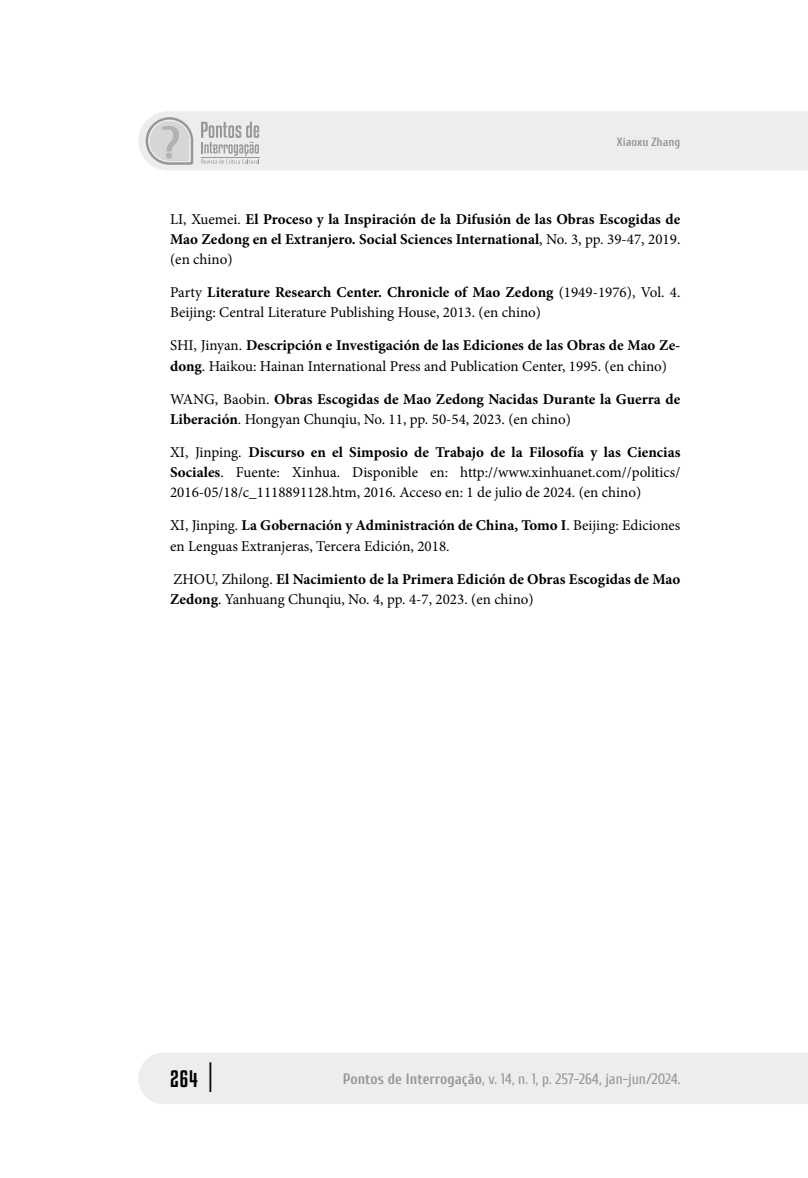
<style>
.page{position:relative;width:808px;height:1178px;background:#fff}
.page>*{position:absolute;margin:0;border:0;box-sizing:border-box;transform-origin:0 0}
.t1{font:21px "Kenyan Coffee Rg";color:#000}
.t2{font:15px/20.2px "Minion Pro";color:#000}
.t3{font:700 15px/20.2px "Minion Pro";color:#000}
.t4{font:15px "Cuprum";color:#969999}
.t5{font:700 12px "Cuprum";color:#969999}
.s1{font-weight:400}
.s2{font-weight:700}
.s3{font-size:26.85px}
</style>
<div class="page">
<div style="left:138px;top:1053px;width:670px;height:51px;background:#ededed"></div>
<div style="left:138px;top:111px;width:670px;height:59px;background:#ededed"></div>
<svg style="left:201px;top:122px;width:59px;height:42px;background:#ced0d0"></svg>
<hr style="left:201px;top:157px;width:58px;height:1px;background:#969999">
<svg style="left:146px;top:117px;width:47px;height:48px;background:#cecece"></svg>
<p class="t5" style="left:617px;top:133px;width:65px">Xiaoxu Zhang</p>
<p class="t3" style="left:170px;top:208px;width:512px;text-align:justify"><span class="s1">LI, Xuemei.</span> El Proceso y la Inspiración de la Difusión de las Obras Escogidas de Mao Zedong en el Extranjero. Social Sciences International<span class="s1">, No. 3, pp. 39-47, 2019. (en chino)</span></p>
<p class="t2" style="left:170px;top:282px;width:512px">Party <span class="s2">Literature Research Center. Chronicle of Mao Zedong</span> (1949-1976), Vol. 4.<br>Beijing: Central Literature Publishing House, 2013. (en chino)</p>
<p class="t2" style="left:170px;top:335px;width:512px">SHI, Jinyan. <span class="s2">Descripción e Investigación de las Ediciones de las Obras de Mao Ze&shy;dong</span>. Haikou: Hainan International Press and Publication Center, 1995. (en chino)</p>
<p class="t3" style="left:170px;top:388px;width:512px"><span class="s1">WANG, Baobin.</span> Obras Escogidas de Mao Zedong Nacidas Durante la Guerra de<br>Liberación<span class="s1">. Hongyan Chunqiu, No. 11, pp. 50-54, 2023. (en chino)</span></p>
<p class="t2" style="left:170px;top:442px;width:512px;text-align:justify">XI, Jinping. <span class="s2">Discurso en el Simposio de Trabajo de la Filosofía y las Ciencias Sociales</span>. Fuente: Xinhua. Disponible en: http://www.xinhuanet.com//politics/ 2016-05/18/c_1118891128.htm, 2016. Acceso en: 1 de julio de 2024. (en chino)</p>
<p class="t2" style="left:170px;top:515px;width:512px">XI, Jinping. <span class="s2">La Gobernación y Administración de China, Tomo I</span>. Beijing: Ediciones en Lenguas Extranjeras, Tercera Edición, 2018.</p>
<p class="t3" style="left:170px;top:568px;width:512px"><span class="s1">ZHOU, Zhilong.</span> El Nacimiento de la Primera Edición de Obras Escogidas de Mao<br>Zedong<span class="s1">. Yanhuang Chunqiu, No. 4, pp. 4-7, 2023. (en chino)</span></p>
<h1 class="t1" style="left:170px;top:1065px;width:44px">264 <span class="s3">|</span></h1>
<p class="t4" style="left:343px;top:1068px;width:339px"><span class="s2">Pontos de Interrogação</span>, v. 14, n. 1, p. 257-264, jan-jun/2024.</p>
</div>
